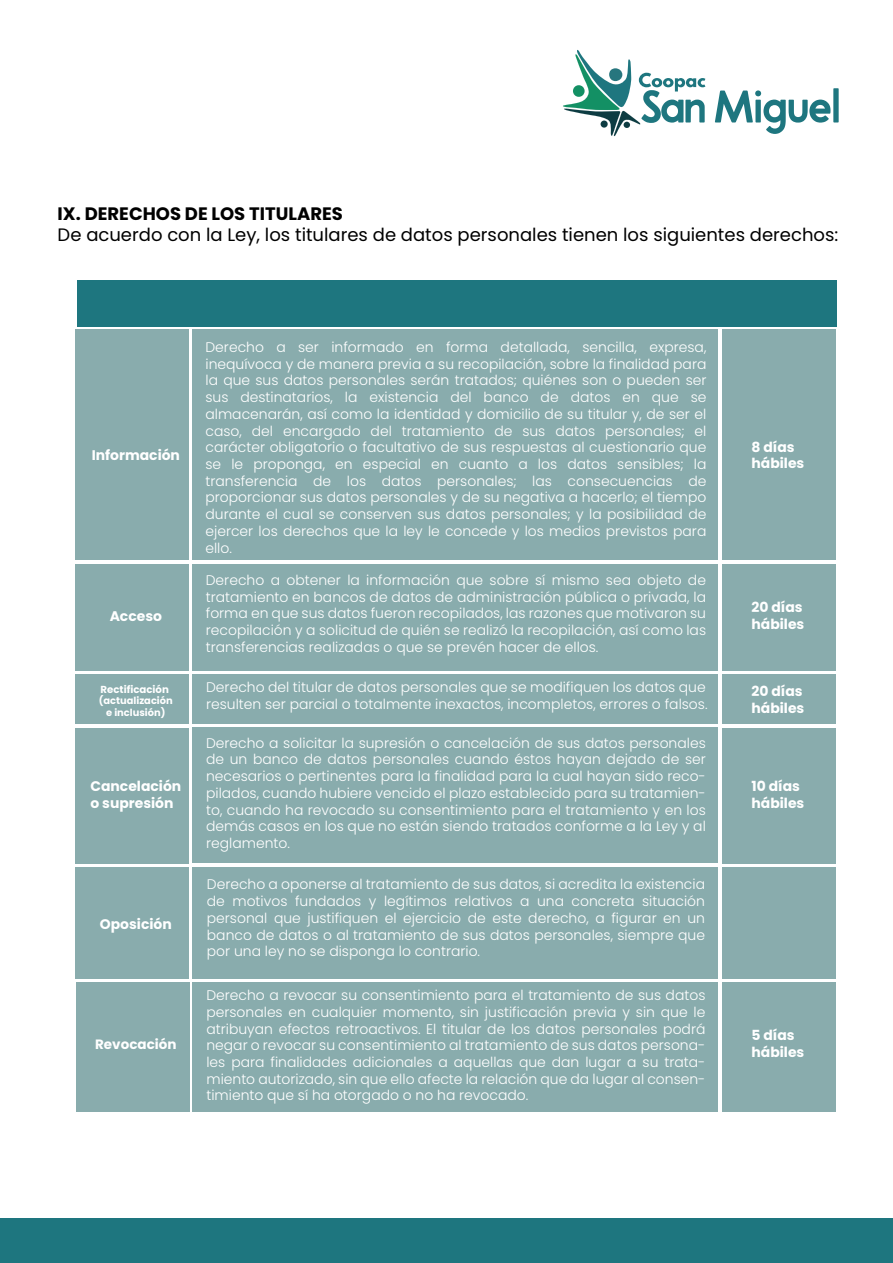
<style>
.page{position:relative;width:893px;height:1263px;background:#fff}
.page>*{position:absolute;margin:0;border:0;box-sizing:border-box;transform-origin:0 0}
.t1{font:18px "Poppins";color:#000}
.t2{font:700 18px "Poppins";color:#000}
.t3{font:300 13.95px/16.6px "Poppins";color:#fff;text-align:justify}
.t4{font:700 13.95px/16.6px "Poppins";color:#fff}
.t5{font:700 13.5px "Poppins";color:#fff}
.t6{font:700 10.2px "Poppins";color:#fff}
.t7{font:700 9.9px/11.9px "Poppins";color:#fff;text-align:center}
</style>
<div class="page">
<svg style="left:715px;top:88px;width:124px;height:46px"></svg>
<svg style="left:563px;top:49px;width:142px;height:88px"></svg>
<div style="left:0;top:1219px;width:893px;height:44px;background:#1e767f"></div>
<div style="left:77px;top:280px;width:759px;height:46px;background:#1e767f"></div>
<div style="left:76px;top:329px;width:113px;height:231px;background:#89acad"></div>
<div style="left:722px;top:329px;width:113px;height:231px;background:#89acad"></div>
<div style="left:193px;top:329px;width:525px;height:231px;background:#89acad"></div>
<div style="left:76px;top:564px;width:113px;height:106px;background:#89acad"></div>
<div style="left:722px;top:564px;width:113px;height:106px;background:#89acad"></div>
<div style="left:193px;top:564px;width:525px;height:107px;background:#89acad"></div>
<div style="left:76px;top:674px;width:113px;height:50px;background:#89acad"></div>
<div style="left:722px;top:674px;width:113px;height:50px;background:#89acad"></div>
<div style="left:193px;top:675px;width:525px;height:49px;background:#89acad"></div>
<div style="left:76px;top:728px;width:113px;height:135px;background:#89acad"></div>
<div style="left:722px;top:728px;width:113px;height:135px;background:#89acad"></div>
<div style="left:193px;top:728px;width:525px;height:135px;background:#89acad"></div>
<div style="left:76px;top:867px;width:113px;height:112px;background:#89acad"></div>
<div style="left:722px;top:867px;width:113px;height:112px;background:#89acad"></div>
<div style="left:193px;top:867px;width:525px;height:112px;background:#89acad"></div>
<div style="left:76px;top:983px;width:114px;height:129px;background:#89acad"></div>
<div style="left:722px;top:983px;width:114px;height:129px;background:#89acad"></div>
<div style="left:193px;top:983px;width:525px;height:129px;background:#89acad"></div>
<p class="t2" style="left:58px;top:203px;width:287px">IX. DERECHOS DE LOS TITULARES</p>
<p class="t1" style="left:58px;top:225px;width:782px">De acuerdo con la Ley, los titulares de datos personales tienen los siguientes derechos:</p>
<p class="t4" style="left:92px;top:447px;width:90px">Información</p>
<p class="t4" style="left:110px;top:607px;width:54px">Acceso</p>
<p class="t6" style="left:101px;top:683px;width:70px">Rectificación</p>
<p class="t7" style="left:99px;top:695px;width:75px">(actualización e inclusión)</p>
<p class="t4" style="left:90px;top:778px;width:92px">Cancelación o supresión</p>
<p class="t4" style="left:100px;top:916px;width:73px">Oposición</p>
<p class="t5" style="left:95px;top:1036px;width:83px">Revocación</p>
<p class="t3" style="left:205px;top:339px;width:502px">Derecho a ser informado en forma detallada, sencilla, expresa, inequívoca y de manera previa a su recopilación, sobre la finalidad para la que sus datos personales serán tratados; quiénes son o pueden ser sus destinatarios, la existencia del banco de datos en que se almacenarán, así como la identidad y domicilio de su titular y, de ser el caso, del encargado del tratamiento de sus datos personales; el carácter obligatorio o facultativo de sus respuestas al cuestionario que se le proponga, en especial en cuanto a los datos sensibles; la transferencia de los datos personales; las consecuencias de proporcionar sus datos personales y de su negativa a hacerlo; el tiempo durante el cual se conserven sus datos personales; y la posibilidad de ejercer los derechos que la ley le concede y los medios previstos para ello.</p>
<p class="t3" style="left:206px;top:572px;width:502px">Derecho a obtener la información que sobre sí mismo sea objeto de tratamiento en bancos de datos de administración pública o privada, la forma en que sus datos fueron recopilados, las razones que motivaron su recopilación y a solicitud de quién se realizó la recopilación, así como las transferencias realizadas o que se prevén hacer de ellos.</p>
<p class="t3" style="left:206px;top:679px;width:503px">Derecho del titular de datos personales que se modifiquen los datos que resulten ser parcial o totalmente inexactos, incompletos, errores o falsos.</p>
<p class="t3" style="left:206px;top:734px;width:501px">Derecho a solicitar la supresión o cancelación de sus datos personales de un banco de datos personales cuando éstos hayan dejado de ser necesarios o pertinentes para la finalidad para la cual hayan sido reco&shy;pilados, cuando hubiere vencido el plazo establecido para su tratamien&shy;to, cuando ha revocado su consentimiento para el tratamiento y en los demás casos en los que no están siendo tratados conforme a la Ley y al reglamento.</p>
<p class="t3" style="left:207px;top:876px;width:500px">Derecho a oponerse al tratamiento de sus datos, si acredita la existencia de motivos fundados y legítimos relativos a una concreta situación personal que justifiquen el ejercicio de este derecho, a figurar en un banco de datos o al tratamiento de sus datos personales, siempre que por una ley no se disponga lo contrario.</p>
<p class="t3" style="left:206px;top:987px;width:501px">Derecho a revocar su consentimiento para el tratamiento de sus datos personales en cualquier momento, sin justificación previa y sin que le atribuyan efectos retroactivos. El titular de los datos personales podrá negar o revocar su consentimiento al tratamiento de sus datos persona&shy;les para finalidades adicionales a aquellas que dan lugar a su trata&shy;miento autorizado, sin que ello afecte la relación que da lugar al consen&shy;timiento que sí ha otorgado o no ha revocado.</p>
<p class="t4" style="left:751px;top:439px;width:54px">8 días hábiles</p>
<p class="t4" style="left:751px;top:599px;width:54px">20 días hábiles</p>
<p class="t4" style="left:751px;top:683px;width:54px">20 días hábiles</p>
<p class="t4" style="left:751px;top:778px;width:54px">10 días hábiles</p>
<p class="t4" style="left:751px;top:1027px;width:54px">5 días hábiles</p>
</div>
